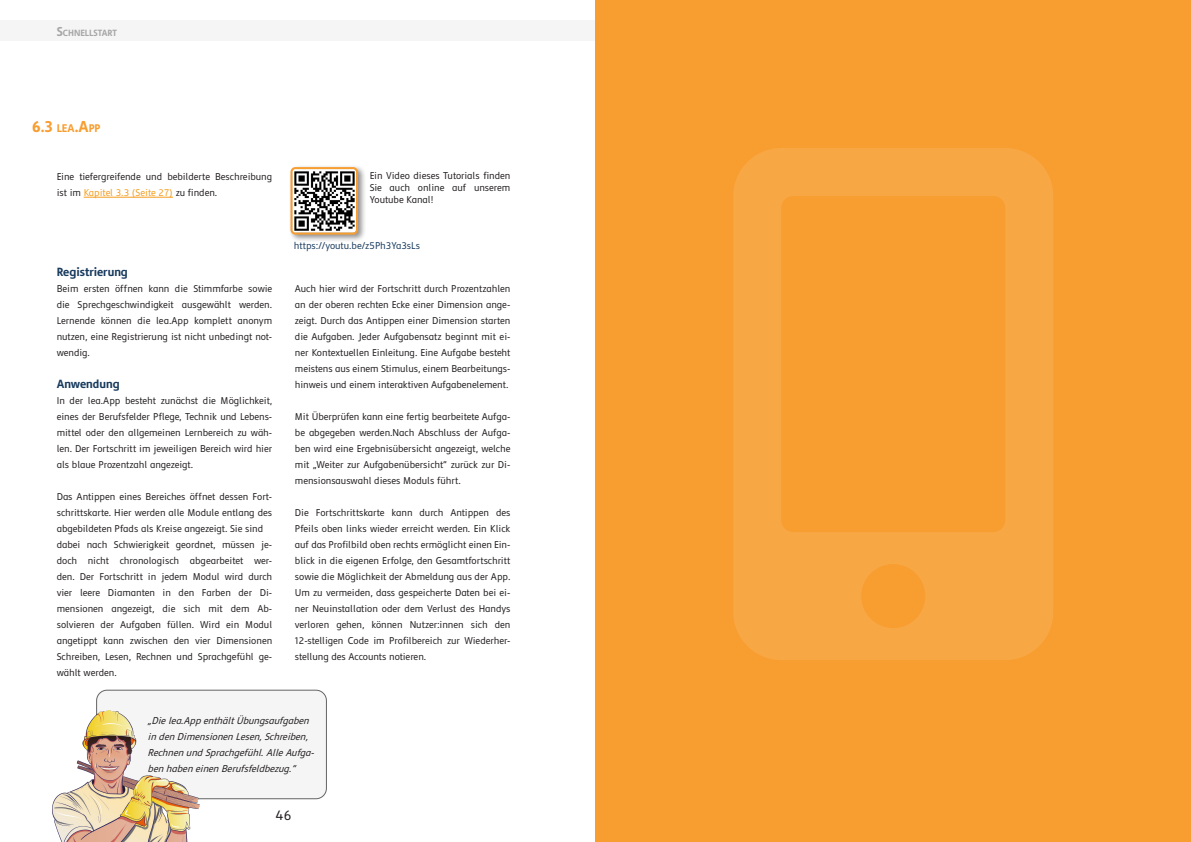
<style>
.page{position:relative;width:1191px;height:842px;background:#fff}
.page>*{position:absolute;margin:0;border:0;box-sizing:border-box;transform-origin:0 0}
.Kleine_Kapitelüberschriften{font:700 16px "Semikolon Plus";color:#f89d2f}
.t1{font:14px "Semikolon Plus";color:#231f20}
.Überschrift_Text{font:700 12px "Semikolon Plus";color:#193b5e}
.Text{font:10px/16px "Semikolon Plus";color:#231f20;text-align:justify}
.Zitate{font:italic 10px/16px "Semikolon Plus";color:#231f20}
.MatheSpezial{font:10px "Semikolon Plus";color:#193b5e}
.t2{font:700 9.1px "Semikolon Plus";color:#a6a6a6}
.s1{font-size:13px}
.s2{font-size:11.2px}
.s3{color:#f59d1d}
</style>
<div class="page">
<div style="left:0;top:20px;width:1191px;height:20px;background:#f5f5f5"></div>
<div style="left:97px;top:690px;width:229px;height:109px;background:#f5f5f5;border-radius:10px"></div>
<div style="left:96px;top:690px;width:231px;height:109px;border:1px solid #646464;border-radius:10px"></div>
<img style="left:52px;top:711px;width:148px;height:131px">
<hr style="left:84px;top:197px;width:89px;height:1px;background:#f59d1d">
<div style="left:595px;top:0;width:596px;height:841px;background:#f89d2f"></div>
<svg style="left:733px;top:148px;width:320px;height:512px;fill:#f8a540"></svg>
<div style="left:288px;top:165px;width:78px;height:78px;background:#231f20;opacity:.5"></div>
<img style="left:293px;top:170px;width:62px;height:62px">
<div style="left:290px;top:167px;width:68px;height:68px;border:2px solid #f89d2f;border-radius:4px"></div>
<p class="t2" style="left:57px;top:28px;width:62px"><span class="s1">S</span>CHNELLSTART</p>
<p class="Kleine_Kapitelüberschriften" style="left:32px;top:117px;width:70px">6.3 <span class="s2">LEA</span>.A<span class="s2">PP</span></p>
<p class="Text" style="left:57px;top:169px;width:217px">Eine tiefergreifende und bebilderte Beschreibung ist im <span class="s3">Kapitel 3.3 (Seite 27)</span> zu finden.</p>
<p class="Überschrift_Text" style="left:57px;top:265px;width:73px">Registrierung</p>
<p class="Text" style="left:57px;top:281px;width:217px">Beim ersten öffnen kann die Stimmfarbe sowie die Sprechgeschwindigkeit ausgewählt werden.<br>Lernende können die lea.App komplett anonym nutzen, eine Registrierung ist nicht unbedingt not&shy;wendig.</p>
<p class="Überschrift_Text" style="left:57px;top:377px;width:64px">Anwendung</p>
<p class="Text" style="left:57px;top:393px;width:217px">In der lea.App besteht zunächst die Möglichkeit, eines der Berufsfelder Pflege, Technik und Lebens&shy;mittel oder den allgemeinen Lernbereich zu wäh&shy;len. Der Fortschritt im jeweiligen Bereich wird hier als blaue Prozentzahl angezeigt.</p>
<p class="Text" style="left:57px;top:489px;width:217px">Das Antippen eines Bereiches öffnet dessen Fort&shy;schrittskarte. Hier werden alle Module entlang des abgebildeten Pfads als Kreise angezeigt. Sie sind</p>
<p class="Text" style="left:57px;top:537px;width:217px">dabei nach Schwierigkeit geordnet, müssen je&shy;doch nicht chronologisch abgearbeitet wer&shy;den. Der Fortschritt in jedem Modul wird durch vier leere Diamanten in den Farben der Di&shy;mensionen angezeigt, die sich mit dem Ab&shy;solvieren der Aufgaben füllen. Wird ein Modul angetippt kann zwischen den vier Dimensionen Schreiben, Lesen, Rechnen und Sprachgefühl ge&shy;wählt werden.</p>
<p class="Text" style="left:370px;top:170px;width:142px;line-height:12px">Ein Video dieses Tutorials finden Sie auch online auf unserem Youtube Kanal!</p>
<p class="MatheSpezial" style="left:294px;top:240px;width:128px">https://youtu.be/z5Ph3Ya3sLs</p>
<p class="Text" style="left:295px;top:281px;width:217px">Auch hier wird der Fortschritt durch Prozentzahlen an der oberen rechten Ecke einer Dimension ange&shy;zeigt. Durch das Antippen einer Dimension starten die Aufgaben. Jeder Aufgabensatz beginnt mit ei&shy;ner Kontextuellen Einleitung. Eine Aufgabe besteht meistens aus einem Stimulus, einem Bearbeitungs&shy;hinweis und einem interaktiven Aufgabenelement.</p>
<p class="Text" style="left:295px;top:409px;width:217px">Mit Überprüfen kann eine fertig bearbeitete Aufga&shy;be abgegeben werden.Nach Abschluss der Aufga&shy;ben wird eine Ergebnisübersicht angezeigt, welche mit „Weiter zur Aufgabenübersicht“ zurück zur Di&shy;mensionsauswahl dieses Moduls führt.</p>
<p class="Text" style="left:295px;top:505px;width:217px">Die Fortschrittskarte kann durch Antippen des Pfeils oben links wieder erreicht werden. Ein Klick auf das Profilbild oben rechts ermöglicht einen Ein&shy;blick in die eigenen Erfolge, den Gesamtfortschritt sowie die Möglichkeit der Abmeldung aus der App.</p>
<p class="Text" style="left:295px;top:585px;width:217px">Um zu vermeiden, dass gespeicherte Daten bei ei&shy;ner Neuinstallation oder dem Verlust des Handys verloren gehen, können Nutzer:innen sich den 12-stelligen Code im Profilbereich zur Wiederher&shy;stellung des Accounts notieren.</p>
<p class="Zitate" style="left:148px;top:713px;width:171px">„Dielea.App enthältÜbungsaufgaben in den Dimensionen Lesen,Schreiben, Rechnen undSprachgefühl.AlleAufga&shy;ben haben einen Berufsfeldbezug.“</p>
<h2 class="t1" style="left:276px;top:808px;width:17px">46</h2>
</div>
